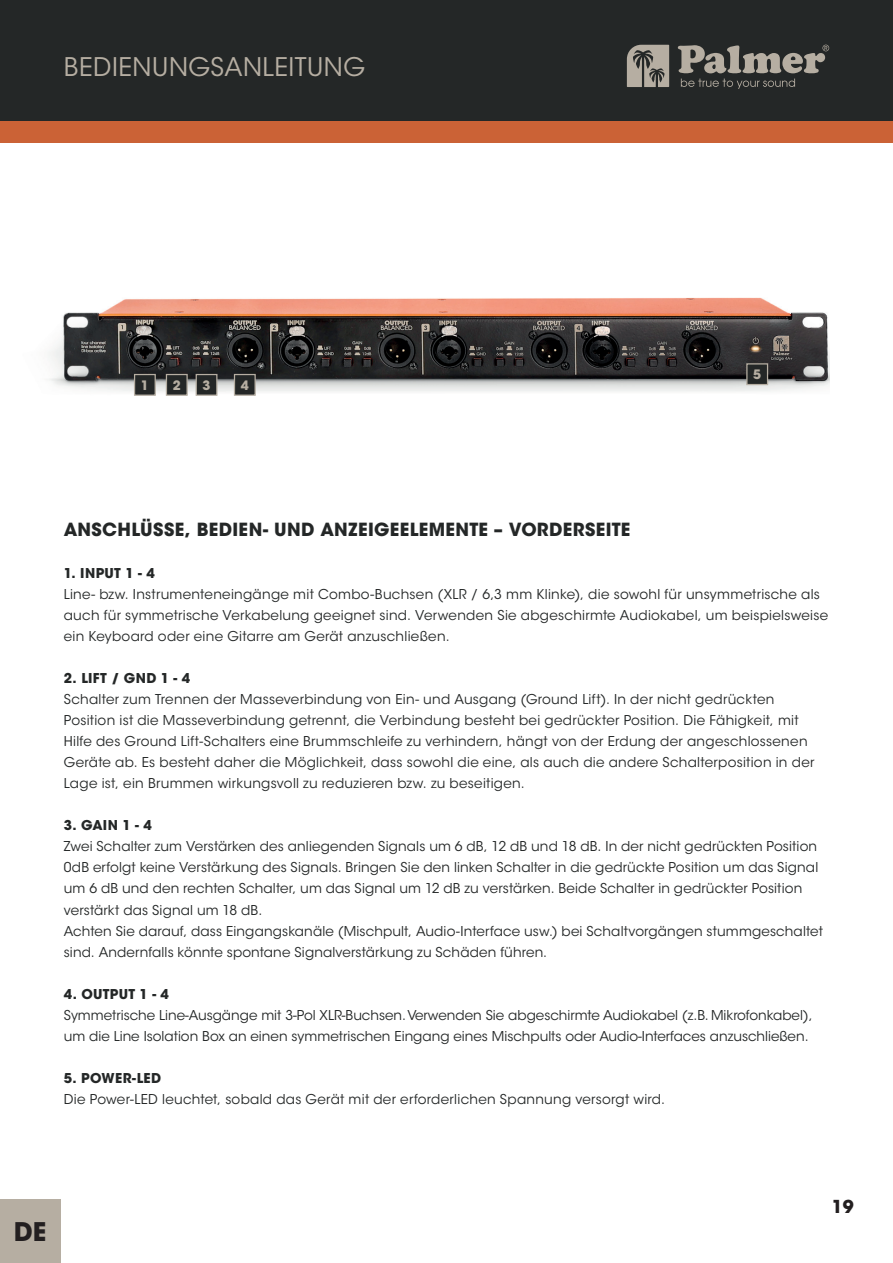
<style>
.page{position:relative;width:893px;height:1263px;background:#fff}
.page>*{position:absolute;margin:0;border:0;box-sizing:border-box;transform-origin:0 0}
.t1{font:25.5px "ITC Avant Garde Std";letter-spacing:.02em;color:#b6aea2}
.t2{font:700 25.5px "ITC Avant Garde Std";color:#231f20}
.t3{font:700 18px "ITC Avant Garde Std";letter-spacing:.02em;color:#242727}
.t4{font:700 17.7px "ITC Avant Garde Std";color:#231f20}
.t5{font:13.5px/21px "ITC Avant Garde Std";letter-spacing:.015em;color:#242727}
.t6{font:700 13.5px "ITC Avant Garde Std";letter-spacing:.02em;color:#242727}
.t7{font:700 12.9px "ITC Avant Garde Std";color:#b6aea2}
</style>
<div class="page">
<div style="left:0;top:0;width:893px;height:123px;background:#242727"></div>
<div style="left:0;top:121px;width:893px;height:21px;background:#cb6236"></div>
<svg style="left:678px;top:45px;width:151px;height:28px"></svg>
<svg style="left:627px;top:45px;width:42px;height:42px"></svg>
<svg style="left:681px;top:79px;width:114px;height:10px"></svg>
<div style="left:0;top:1199px;width:61px;height:64px;background:#b6aea2"></div>
<img style="left:49px;top:297px;width:780px;height:99px">
<div style="left:196px;top:374px;width:21px;height:22px;background:#242727;border:1px solid #b6aea2"></div>
<div style="left:746px;top:363px;width:22px;height:22px;background:#242727;border:1px solid #b6aea2"></div>
<div style="left:166px;top:374px;width:22px;height:22px;background:#242727;border:1px solid #b6aea2"></div>
<div style="left:234px;top:374px;width:22px;height:22px;background:#242727;border:1px solid #b6aea2"></div>
<div style="left:134px;top:374px;width:22px;height:22px;background:#242727;border:1px solid #b6aea2"></div>
<h1 class="t1" style="left:64px;top:52px;width:303px">BEDIENUNGSANLEITUNG</h1>
<p class="t7" style="left:141px;top:376px;width:9px">1</p>
<p class="t7" style="left:173px;top:376px;width:9px">2</p>
<p class="t7" style="left:241px;top:376px;width:9px">4</p>
<p class="t7" style="left:203px;top:376px;width:9px">3</p>
<p class="t7" style="left:753px;top:366px;width:9px">5</p>
<h2 class="t3" style="left:64px;top:518px;width:568px">ANSCHLÜSSE, BEDIEN- UND ANZEIGEELEMENTE – VORDERSEITE</h2>
<p class="t6" style="left:64px;top:565px;width:93px">1. INPUT 1 - 4</p>
<p class="t5" style="left:64px;top:584px;width:766px">Line- bzw. Instrumenteneingänge mit Combo-Buchsen (XLR / 6,3 mm Klinke), die sowohl für unsymmetrische als auch für symmetrische Verkabelung geeignet sind. Verwenden Sie abgeschirmte Audiokabel, um beispielsweise ein Keyboard oder eine Gitarre am Gerät anzuschließen.</p>
<p class="t6" style="left:64px;top:670px;width:128px">2. LIFT / GND 1 - 4</p>
<p class="t5" style="left:64px;top:689px;width:752px">Schalter zum Trennen der Masseverbindung von Ein- und Ausgang (Ground Lift). In der nicht gedrückten Position ist die Masseverbindung getrennt, die Verbindung besteht bei gedrückter Position. Die Fähigkeit, mit Hilfe des Ground Lift-Schalters eine Brummschleife zu verhindern, hängt von der Erdung der angeschlossenen Geräte ab. Es besteht daher die Möglichkeit, dass sowohl die eine, als auch die andere Schalterposition in der Lage ist, ein Brummen wirkungsvoll zu reduzieren bzw. zu beseitigen.</p>
<p class="t6" style="left:64px;top:817px;width:89px">3. GAIN 1 - 4</p>
<p class="t5" style="left:64px;top:836px;width:761px">Zwei Schalter zum Verstärken des anliegenden Signals um 6 dB, 12 dB und 18 dB. In der nicht gedrückten Position 0dB erfolgt keine Verstärkung des Signals. Bringen Sie den linken Schalter in die gedrückte Position um das Signal um 6 dB und den rechten Schalter, um das Signal um 12 dB zu verstärken. Beide Schalter in gedrückter Position verstärkt das Signal um 18 dB.<br>Achten Sie darauf, dass Eingangskanäle (Mischpult, Audio-Interface usw.) bei Schaltvorgängen stummgeschaltet sind. Andernfalls könnte spontane Signalverstärkung zu Schäden führen.</p>
<p class="t6" style="left:64px;top:985px;width:107px">4. OUTPUT 1 - 4</p>
<p class="t5" style="left:64px;top:1004px;width:750px">Symmetrische Line-Ausgänge mit 3-Pol XLR-Buchsen. Verwenden Sie abgeschirmte Audiokabel (z.B. Mikrofonkabel), um die Line Isolation Box an einen symmetrischen Eingang eines Mischpults oder Audio-Interfaces anzuschließen.</p>
<p class="t6" style="left:64px;top:1069px;width:99px">5. POWER-LED</p>
<p class="t5" style="left:64px;top:1088px;width:603px">Die Power-LED leuchtet, sobald das Gerät mit der erforderlichen Spannung versorgt wird.</p>
<h1 class="t2" style="left:14px;top:1214px;width:34px">DE</h1>
<h3 class="t4" style="left:832px;top:1195px;width:23px">19</h3>
</div>
